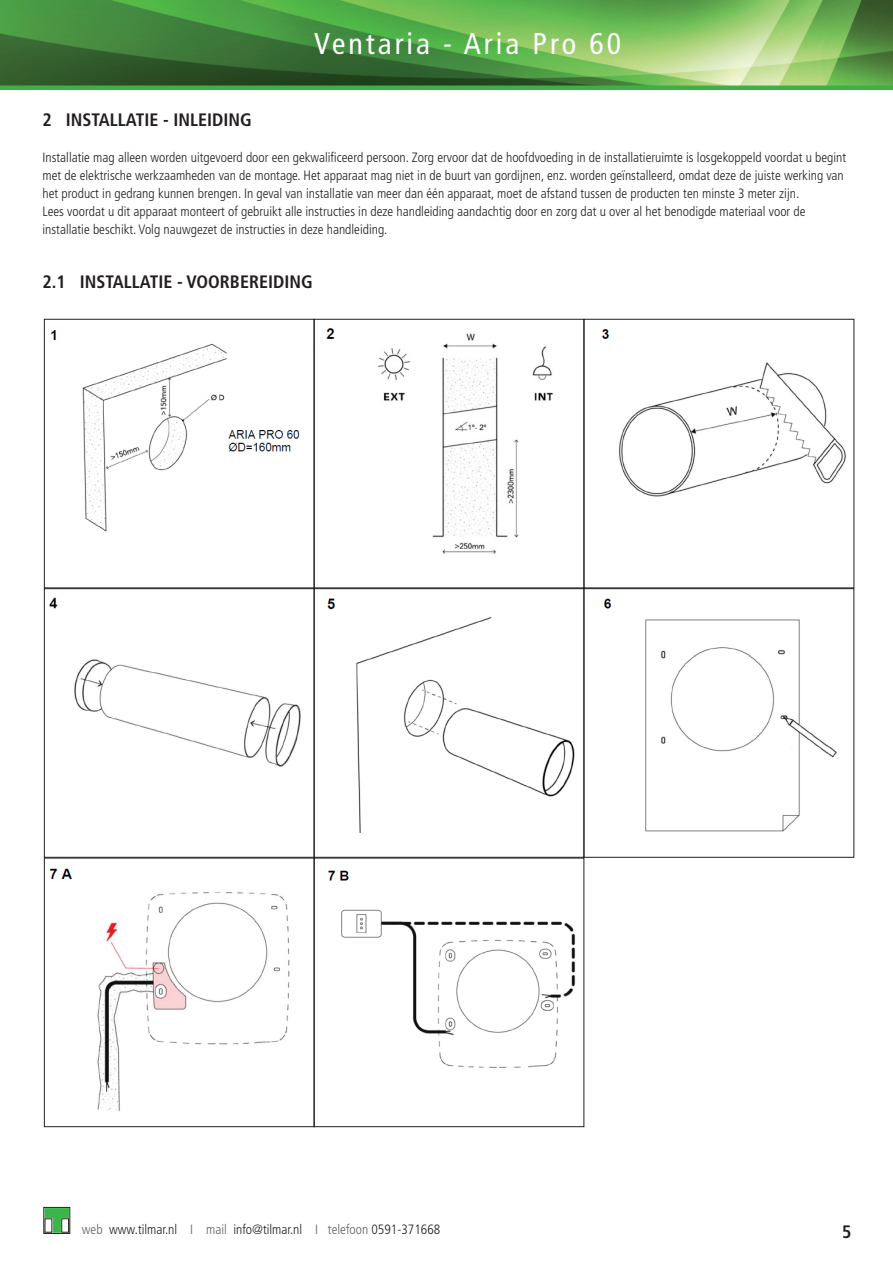
<style>
.page{position:relative;width:893px;height:1263px;background:#fff}
.page>*{position:absolute;margin:0;border:0;box-sizing:border-box;transform-origin:0 0}
.t1{font:condensed 30px "Frutiger LT Std";letter-spacing:.1em;color:#fff}
.t2{font:700 condensed 18px "Frutiger LT Std";color:#231f20}
.t3{font:300 condensed 13.5px/18px "Frutiger LT Std";color:#231f20}
.s1{color:#636366}
</style>
<div class="page">
<img style="left:0;top:0;width:893px;height:86px">
<hr style="left:0;top:86px;width:893px;height:4px;background:#40ae49">
<div style="left:44px;top:1207px;width:26px;height:27px;border:1px solid #231f20"></div>
<svg style="left:44px;top:1208px;width:25px;height:25px"></svg>
<img style="left:601px;top:329px;width:245px;height:168px">
<img style="left:603px;top:598px;width:234px;height:234px">
<img style="left:50px;top:330px;width:250px;height:202px">
<img style="left:326px;top:328px;width:227px;height:226px">
<img style="left:49px;top:597px;width:252px;height:170px">
<img style="left:327px;top:599px;width:248px;height:234px">
<img style="left:50px;top:868px;width:240px;height:244px">
<img style="left:328px;top:870px;width:248px;height:198px">
<div style="left:44px;top:858px;width:271px;height:269px;border:1px solid #231f20"></div>
<div style="left:314px;top:858px;width:270px;height:269px;border:1px solid #231f20"></div>
<div style="left:44px;top:588px;width:271px;height:270px;border:1px solid #231f20"></div>
<div style="left:314px;top:588px;width:270px;height:270px;border:1px solid #231f20"></div>
<div style="left:584px;top:588px;width:270px;height:270px;border:1px solid #231f20"></div>
<div style="left:44px;top:319px;width:271px;height:269px;border:1px solid #231f20"></div>
<div style="left:314px;top:319px;width:270px;height:269px;border:1px solid #231f20"></div>
<p class="t1" style="left:314px;top:26px;width:309px">Ventaria - Aria Pro 60</p>
<p class="t2" style="left:43px;top:109px;width:211px">2 INSTALLATIE - INLEIDING</p>
<p class="t3" style="left:43px;top:149px;width:805px">Installatie mag alleen worden uitgevoerd door een gekwalificeerd persoon. Zorg ervoor dat de hoofdvoeding in de installatieruimte is losgekoppeld voordat u begint met de elektrische werkzaamheden van de montage. Het apparaat mag niet in de buurt van gordijnen, enz. worden geïnstalleerd, omdat deze de juiste werking van het product in gedrang kunnen brengen. In geval van installatie van meer dan één apparaat, moet de afstand tussen de producten ten minste 3 meter zijn.</p>
<p class="t3" style="left:43px;top:203px;width:765px">Lees voordat u dit apparaat monteert of gebruikt alle instructies in deze handleiding aandachtig door en zorg dat u over al het benodigde materiaal voor de</p>
<p class="t3" style="left:43px;top:221px;width:346px">installatie beschikt. Volg nauwgezet de instructies in deze handleiding.</p>
<p class="t2" style="left:43px;top:271px;width:272px">2.1 INSTALLATIE - VOORBEREIDING</p>
<p class="t3" style="left:82px;top:1220px;width:360px"><span class="s1">web</span> www.tilmar.nl <span class="s1">I mail</span> info@tilmar.nl <span class="s1">I telefoon</span> 0591-371668</p>
<p class="t2" style="left:842px;top:1221px;width:11px">5</p>
</div>
